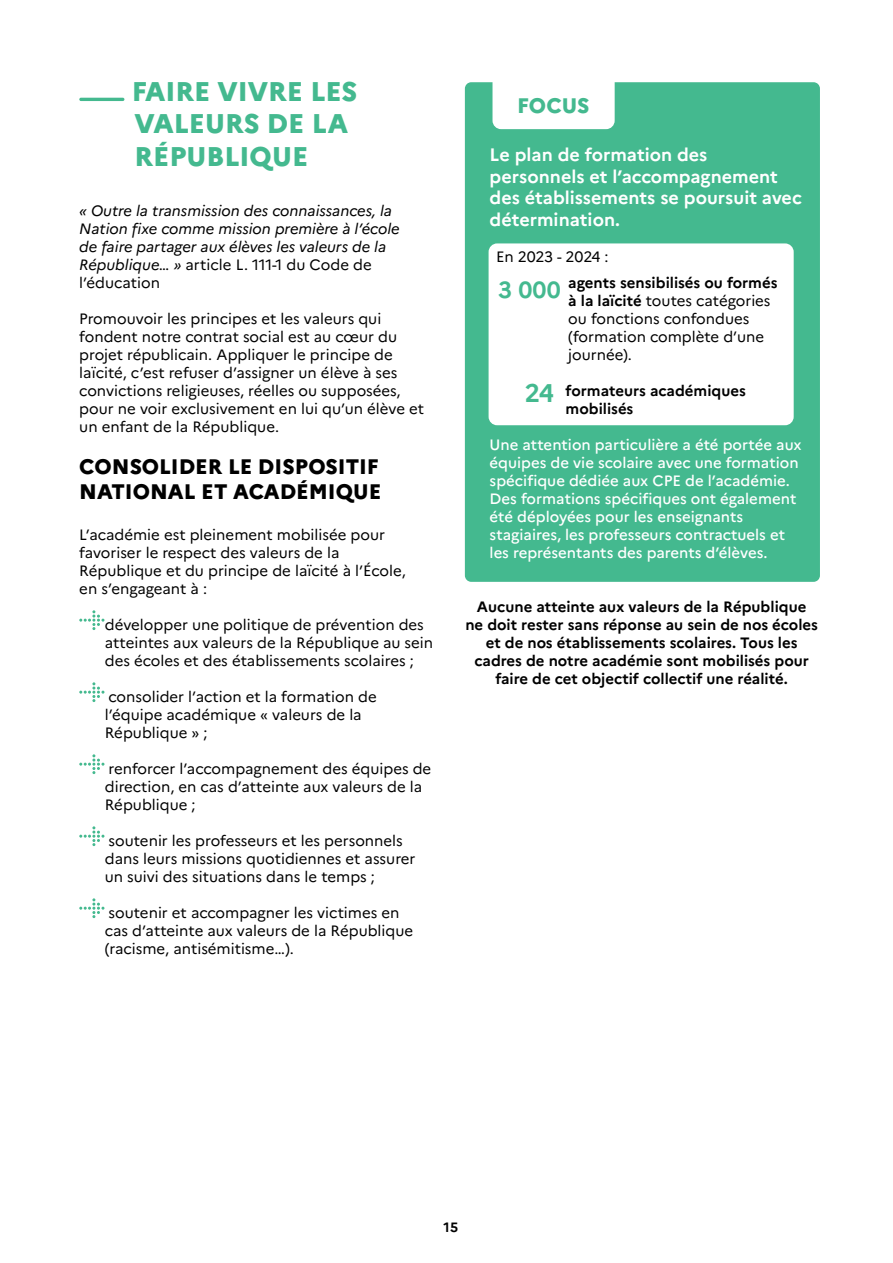
<style>
.page{position:relative;width:893px;height:1263px;background:#fff}
.page>*{position:absolute;margin:0;border:0;box-sizing:border-box;transform-origin:0 0}
.t1{font:800 27px/32.4px "Marianne";color:#44b98f}
.t2{font:700 25.5px "Marianne";color:#44b98f}
.t3{font:700 23.25px "Marianne";color:#44b98f}
.t4{font:800 21px/25.2px "Marianne";color:#000}
.t5{font:800 21px "Marianne";color:#44b98f}
.t6{font:700 18px/21.6px "Marianne";color:#fff}
.t7{font:15px/18px "Marianne";color:#000}
.t8{font:500 15px/18px "Marianne";color:#fff}
.t9{font:700 15px/18px "Marianne";color:#000;text-align:center}
.t10{font:italic 15px/18px "Marianne";color:#000}
.t11{font:700 13.5px "Marianne";color:#000}
.s1{font-style:normal}
.s2{font-weight:700}
</style>
<div class="page">
<hr style="left:79px;top:98px;width:45px;height:3px;background:#44b98f;border-radius:2px">
<svg style="left:79px;top:610px;width:25px;height:20px"></svg>
<svg style="left:79px;top:682px;width:25px;height:20px"></svg>
<svg style="left:79px;top:754px;width:25px;height:20px"></svg>
<svg style="left:79px;top:826px;width:25px;height:20px"></svg>
<svg style="left:79px;top:898px;width:25px;height:20px"></svg>
<div style="left:465px;top:82px;width:355px;height:500px;background:#44b98f;border-radius:6px"></div>
<div style="left:492px;top:82px;width:123px;height:47px;background:#fff"></div>
<div style="left:489px;top:243px;width:305px;height:182px;background:#fff;border-radius:9px"></div>
<h1 class="t1" style="left:132px;top:75px;width:227px">FAIRE VIVRE LES<br>VALEURS DE LA<br>RÉPUBLIQUE</h1>
<p class="t10" style="left:79px;top:202px;width:322px">« Outre la transmission des connaissances, la Nation fixe comme mission première à l’école de faire partager aux élèves les valeurs de la République… » <span class="s1">article L. 111-1 du Code de l’éducation</span></p>
<p class="t7" style="left:79px;top:310px;width:346px">Promouvoir les principes et les valeurs qui fondent notre contrat social est au cœur du projet républicain. Appliquer le principe de laïcité, c’est refuser d’assigner un élève à ses convictions religieuses, réelles ou supposées, pour ne voir exclusivement en lui qu’un élève et un enfant de la République.</p>
<h3 class="t4" style="left:79px;top:454px;width:304px">CONSOLIDER LE DISPOSITIF<br>NATIONAL ET ACADÉMIQUE</h3>
<p class="t7" style="left:79px;top:526px;width:328px">L’académie est pleinement mobilisée pour favoriser le respect des valeurs de la République et du principe de laïcité à l’École, en s’engageant à :</p>
<p class="t7" style="left:105px;top:616px;width:330px">développer une politique de prévention des atteintes aux valeurs de la République au sein des écoles et des établissements scolaires ;</p>
<p class="t7" style="left:105px;top:688px;width:273px">consolider l’action et la formation de l’équipe académique « valeurs de la<br>République » ;</p>
<p class="t7" style="left:105px;top:760px;width:328px">renforcer l’accompagnement des équipes de direction, en cas d’atteinte aux valeurs de la<br>République ;</p>
<p class="t7" style="left:105px;top:832px;width:312px">soutenir les professeurs et les personnels dans leurs missions quotidiennes et assurer un suivi des situations dans le temps ;</p>
<p class="t7" style="left:105px;top:904px;width:310px">soutenir et accompagner les victimes en cas d’atteinte aux valeurs de la République (racisme, antisémitisme…).</p>
<h3 class="t5" style="left:517px;top:93px;width:74px">FOCUS</h3>
<p class="t6" style="left:490px;top:144px;width:314px">Le plan de formation des personnels et l’accompagnement des établissements se poursuit avec détermination.</p>
<p class="t7" style="left:496px;top:248px;width:114px">En 2023 - 2024 :</p>
<p class="t7" style="left:568px;top:274px;width:211px"><span class="s2">agents sensibilisés ou formés à la laïcité</span> toutes catégories ou fonctions confondues (formation complète d’une journée).</p>
<p class="t9" style="left:566px;top:382px;width:182px;text-align:left">formateurs académiques mobilisés</p>
<h3 class="t3" style="left:498px;top:276px;width:64px">3 000</h3>
<h2 class="t2" style="left:525px;top:377px;width:31px">24</h2>
<p class="t8" style="left:490px;top:436px;width:314px">Une attention particulière a été portée aux équipes de vie scolaire avec une formation spécifique dédiée aux CPE de l’académie.<br>Des formations spécifiques ont également été déployées pour les enseignants stagiaires, les professeurs contractuels et les représentants des parents d’élèves.</p>
<p class="t9" style="left:465px;top:598px;width:354px">Aucune atteinte aux valeurs de la République<br>ne doit rester sans réponse au sein de nos écoles et de nos établissements scolaires. Tous les cadres de notre académie sont mobilisés pour faire de cet objectif collectif une réalité.</p>
<p class="t11" style="left:444px;top:1219px;width:16px">15</p>
</div>
